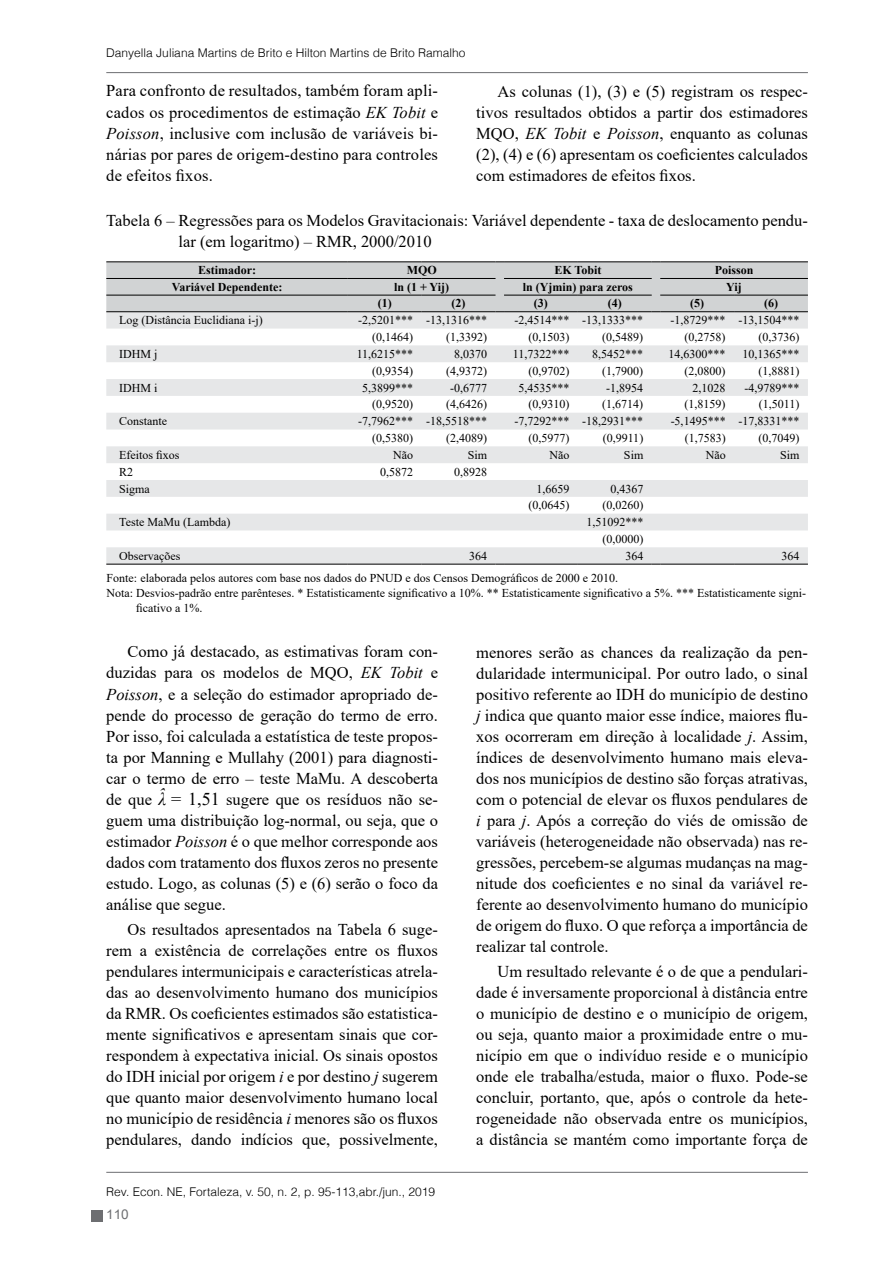
<style>
.page{position:relative;width:893px;height:1263px;background:#fff}
.page>*{position:absolute;margin:0;border:0;box-sizing:border-box;transform-origin:0 0}
.t1{font:16.5px/21px "Times New Roman";color:#000;text-align:justify}
.t2{font:13.5px "Arial Unicode MS";color:#6d6e71}
.t3{font:12px/16.8px "Times New Roman";color:#000;text-align:right}
.t4{font:300 12px "Helvetica";color:#000}
.t5{font:700 12px "Times New Roman";color:#000}
.s1{font-style:italic}
.s2{font-style:italic;font-size:18px}
.s3{font-size:18px}
</style>
<div class="page">
<hr style="left:106px;top:72px;width:702px;height:1px;background:#6d6e71">
<hr style="left:106px;top:1172px;width:702px;height:1px;background:#6d6e71">
<div style="left:91px;top:1210px;width:11px;height:12px;background:#6d6e71"></div>
<svg style="left:106px;top:312px;width:702px;height:252px;fill:#e6e7e8"></svg>
<hr style="left:106px;top:564px;width:242px;height:1px;background:#000">
<hr style="left:348px;top:564px;width:74px;height:1px;background:#000">
<hr style="left:422px;top:564px;width:73px;height:1px;background:#000">
<hr style="left:504px;top:564px;width:74px;height:1px;background:#000">
<hr style="left:578px;top:564px;width:74px;height:1px;background:#000">
<hr style="left:660px;top:564px;width:74px;height:1px;background:#000">
<hr style="left:734px;top:564px;width:74px;height:1px;background:#000">
<svg style="left:106px;top:261px;width:702px;height:51px;background:#c2c4c5"></svg>
<hr style="left:660px;top:311px;width:74px;height:1px;background:#000">
<hr style="left:734px;top:311px;width:74px;height:1px;background:#000">
<p class="t4" style="left:106px;top:43px;width:361px">Danyella Juliana Martins de Brito e Hilton Martins de Brito Ramalho</p>
<p class="t1" style="left:106px;top:80px;width:333px">Para confronto de resultados, também foram apli&shy;cados os procedimentos de estimação <span class="s1">EK Tobit</span> e <span class="s1">Poisson</span>, inclusive com inclusão de variáveis bi&shy;nárias por pares de origem-destino para controles de efeitos fixos.</p>
<p class="t1" style="left:476px;top:80px;width:333px;text-indent:21px">As colunas (1), (3) e (5) registram os respec&shy;tivos resultados obtidos a partir dos estimadores MQO, <span class="s1">EK Tobit</span> e <span class="s1">Poisson</span>, enquanto as colunas (2), (4) e (6) apresentam os coeficientes calculados com estimadores de efeitos fixos.</p>
<p class="t1" style="left:179px;top:209px;width:631px;text-indent:-72px">Tabela 6 – Regressões para os Modelos Gravitacionais: Variável dependente - taxa de deslocamento pendu&shy;lar (em logaritmo) – RMR, 2000/2010</p>
<p class="t5" style="left:198px;top:262px;width:59px">Estimador:</p>
<p class="t5" style="left:407px;top:262px;width:31px">MQO</p>
<p class="t5" style="left:554px;top:262px;width:49px">EK Tobit</p>
<p class="t5" style="left:715px;top:262px;width:40px">Poisson</p>
<p class="t5" style="left:172px;top:278px;width:112px">Variável Dependente:</p>
<p class="t5" style="left:394px;top:278px;width:56px">ln (1 + Yij)</p>
<p class="t5" style="left:523px;top:278px;width:112px">ln (Yjmin) para zeros</p>
<p class="t5" style="left:726px;top:278px;width:17px">Yij</p>
<p class="t5" style="left:378px;top:295px;width:15px">(1)</p>
<p class="t5" style="left:452px;top:295px;width:15px">(2)</p>
<p class="t5" style="left:534px;top:295px;width:15px">(3)</p>
<p class="t5" style="left:608px;top:295px;width:15px">(4)</p>
<p class="t5" style="left:690px;top:295px;width:15px">(5)</p>
<p class="t5" style="left:764px;top:295px;width:15px">(6)</p>
<p class="t3" style="left:119px;top:311px;width:145px">Log (Distância Euclidiana i-j)</p>
<p class="t3" style="left:358px;top:311px;width:130px">-2,5201*** -13,1316***</p>
<p class="t3" style="left:514px;top:311px;width:130px">-2,4514*** -13,1333***</p>
<p class="t3" style="left:671px;top:311px;width:130px">-1,8729*** -13,1504***</p>
<p class="t3" style="left:372px;top:328px;width:42px">(0,1464)</p>
<p class="t3" style="left:446px;top:328px;width:42px">(1,3392)</p>
<p class="t3" style="left:528px;top:328px;width:42px">(0,1503)</p>
<p class="t3" style="left:602px;top:328px;width:42px">(0,5489)</p>
<p class="t3" style="left:685px;top:328px;width:42px">(0,2758)</p>
<p class="t3" style="left:758px;top:328px;width:42px">(0,3736)</p>
<p class="t3" style="left:119px;top:345px;width:40px">IDHM j</p>
<p class="t3" style="left:357px;top:345px;width:58px">11,6215***</p>
<p class="t3" style="left:454px;top:345px;width:34px">8,0370</p>
<p class="t3" style="left:513px;top:345px;width:58px">11,7322***</p>
<p class="t3" style="left:592px;top:345px;width:52px">8,5452***</p>
<p class="t3" style="left:669px;top:345px;width:58px">14,6300***</p>
<p class="t3" style="left:742px;top:345px;width:58px">10,1365***</p>
<p class="t3" style="left:372px;top:362px;width:42px">(0,9354)</p>
<p class="t3" style="left:446px;top:362px;width:42px">(4,9372)</p>
<p class="t3" style="left:528px;top:362px;width:42px">(0,9702)</p>
<p class="t3" style="left:602px;top:362px;width:42px">(1,7900)</p>
<p class="t3" style="left:685px;top:362px;width:42px">(2,0800)</p>
<p class="t3" style="left:758px;top:362px;width:42px">(1,8881)</p>
<p class="t3" style="left:119px;top:379px;width:40px">IDHM i</p>
<p class="t3" style="left:362px;top:379px;width:52px">5,3899***</p>
<p class="t3" style="left:450px;top:379px;width:38px">-0,6777</p>
<p class="t3" style="left:518px;top:379px;width:52px">5,4535***</p>
<p class="t3" style="left:606px;top:379px;width:38px">-1,8954</p>
<p class="t3" style="left:693px;top:379px;width:34px">2,1028</p>
<p class="t3" style="left:744px;top:379px;width:56px">-4,9789***</p>
<p class="t3" style="left:372px;top:396px;width:42px">(0,9520)</p>
<p class="t3" style="left:446px;top:396px;width:42px">(4,6426)</p>
<p class="t3" style="left:528px;top:396px;width:42px">(0,9310)</p>
<p class="t3" style="left:602px;top:396px;width:42px">(1,6714)</p>
<p class="t3" style="left:685px;top:396px;width:42px">(1,8159)</p>
<p class="t3" style="left:759px;top:396px;width:42px">(1,5011)</p>
<p class="t3" style="left:119px;top:412px;width:49px">Constante</p>
<p class="t3" style="left:358px;top:412px;width:130px">-7,7962*** -18,5518***</p>
<p class="t3" style="left:514px;top:412px;width:130px">-7,7292*** -18,2931***</p>
<p class="t3" style="left:671px;top:412px;width:130px">-5,1495*** -17,8331***</p>
<p class="t3" style="left:372px;top:429px;width:42px">(0,5380)</p>
<p class="t3" style="left:446px;top:429px;width:42px">(2,4089)</p>
<p class="t3" style="left:528px;top:429px;width:42px">(0,5977)</p>
<p class="t3" style="left:603px;top:429px;width:42px">(0,9911)</p>
<p class="t3" style="left:685px;top:429px;width:42px">(1,7583)</p>
<p class="t3" style="left:758px;top:429px;width:42px">(0,7049)</p>
<p class="t3" style="left:119px;top:446px;width:62px">Efeitos fixos</p>
<p class="t3" style="left:393px;top:446px;width:21px">Não</p>
<p class="t3" style="left:468px;top:446px;width:21px">Sim</p>
<p class="t3" style="left:549px;top:446px;width:21px">Não</p>
<p class="t3" style="left:624px;top:446px;width:21px">Sim</p>
<p class="t3" style="left:706px;top:446px;width:21px">Não</p>
<p class="t3" style="left:780px;top:446px;width:21px">Sim</p>
<p class="t3" style="left:119px;top:463px;width:16px">R2</p>
<p class="t3" style="left:380px;top:463px;width:35px">0,5872</p>
<p class="t3" style="left:454px;top:463px;width:34px">0,8928</p>
<p class="t3" style="left:119px;top:480px;width:32px">Sigma</p>
<p class="t3" style="left:536px;top:480px;width:34px">1,6659</p>
<p class="t3" style="left:610px;top:480px;width:34px">0,4367</p>
<p class="t3" style="left:528px;top:497px;width:42px">(0,0645)</p>
<p class="t3" style="left:602px;top:497px;width:42px">(0,0260)</p>
<p class="t3" style="left:119px;top:513px;width:113px">Teste MaMu (Lambda)</p>
<p class="t3" style="left:586px;top:513px;width:58px">1,51092*** (0,0000)</p>
<p class="t3" style="left:119px;top:547px;width:63px">Observações</p>
<p class="t3" style="left:469px;top:547px;width:19px">364</p>
<p class="t3" style="left:625px;top:547px;width:19px">364</p>
<p class="t3" style="left:781px;top:547px;width:19px">364</p>
<p class="t3" style="left:106px;top:569px;width:513px">Fonte: elaborada pelos autores com base nos dados do PNUD e dos Censos Demográficos de 2000 e 2010.</p>
<p class="t3" style="left:106px;top:584px;width:701px">Nota: Desvios-padrão entre parênteses. * Estatisticamente significativo a 10%. ** Estatisticamente significativo a 5%. *** Estatisticamente signi-</p>
<p class="t3" style="left:136px;top:599px;width:68px">ficativo a 1%.</p>
<p class="t1" style="left:106px;top:641px;width:333px;text-indent:21px">Como já destacado, as estimativas foram con&shy;duzidas para os modelos de MQO, <span class="s1">EK Tobit</span> e <span class="s1">Poisson</span>, e a seleção do estimador apropriado de&shy;pende do processo de geração do termo de erro.<br>Por isso, foi calculada a estatística de teste propos&shy;ta por Manning e Mullahy (2001) para diagnosti&shy;car o termo de erro – teste MaMu. A descoberta de que <span class="s2">λ</span><sup>ˆ</sup> <span class="s3">= 1,51</span> sugere que os resíduos não se&shy;guem uma distribuição log-normal, ou seja, que o estimador <span class="s1">Poisson</span> é o que melhor corresponde aos dados com tratamento dos fluxos zeros no presente estudo. Logo, as colunas (5) e (6) serão o foco da análise que segue.</p>
<p class="t1" style="left:106px;top:918px;width:333px;text-indent:21px">Os resultados apresentados na Tabela 6 suge&shy;rem a existência de correlações entre os fluxos pendulares intermunicipais e características atrela&shy;das ao desenvolvimento humano dos municípios da RMR. Os coeficientes estimados são estatistica&shy;mente significativos e apresentam sinais que cor&shy;respondem à expectativa inicial. Os sinais opostos do IDH inicial por origem <span class="s1">i</span> e por destino <span class="s1">j</span> sugerem que quanto maior desenvolvimento humano local no município de residência <span class="s1">i</span> menores são os fluxos pendulares, dando indícios que, possivelmente,</p>
<p class="t1" style="left:476px;top:641px;width:333px">menores serão as chances da realização da pen&shy;dularidade intermunicipal. Por outro lado, o sinal positivo referente ao IDH do município de destino <span class="s1">j</span> indica que quanto maior esse índice, maiores flu&shy;xos ocorreram em direção à localidade <span class="s1">j</span>. Assim, índices de desenvolvimento humano mais eleva&shy;dos nos municípios de destino são forças atrativas, com o potencial de elevar os fluxos pendulares de <span class="s1">i</span> para <span class="s1">j</span>. Após a correção do viés de omissão de variáveis (heterogeneidade não observada) nas re&shy;gressões, percebem-se algumas mudanças na mag&shy;nitude dos coeficientes e no sinal da variável re&shy;ferente ao desenvolvimento humano do município de origem do fluxo. O que reforça a importância de realizar tal controle.</p>
<p class="t1" style="left:476px;top:960px;width:333px;text-indent:21px">Um resultado relevante é o de que a pendulari&shy;dade é inversamente proporcional à distância entre o município de destino e o município de origem, ou seja, quanto maior a proximidade entre o mu&shy;nicípio em que o indivíduo reside e o município onde ele trabalha/estuda, maior o fluxo. Pode-se concluir, portanto, que, após o controle da hete&shy;rogeneidade não observada entre os municípios, a distância se mantém como importante força de</p>
<p class="t4" style="left:106px;top:1182px;width:330px">Rev. Econ. NE, Fortaleza, v. 50, n. 2, p. 95-113,abr./jun., 2019</p>
<p class="t2" style="left:106px;top:1204px;width:24px">110</p>
</div>
